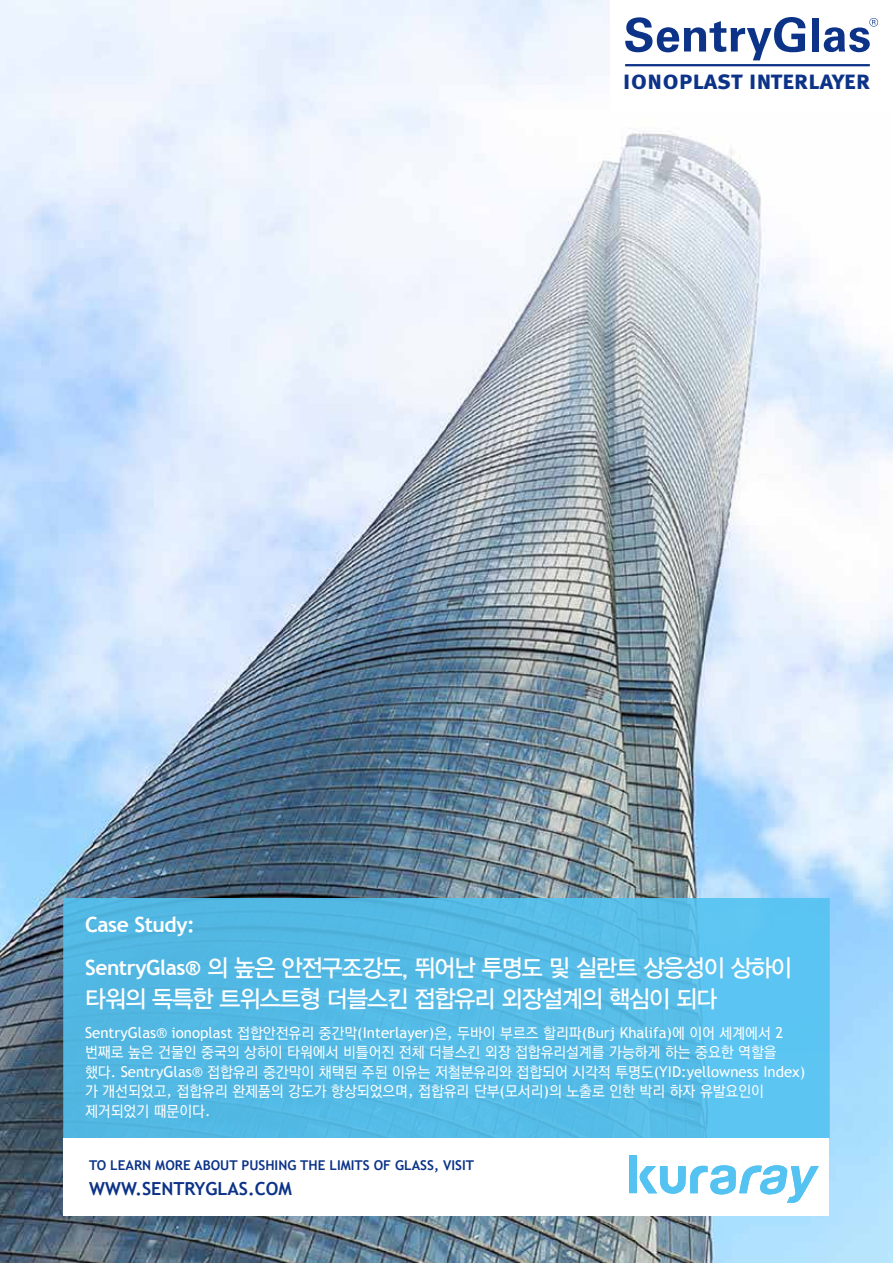
<style>
.page{position:relative;width:893px;height:1263px;background:#fff}
.page>*{position:absolute;margin:0;border:0;box-sizing:border-box;transform-origin:0 0}
.t1{font:26.25px "Meta Bold Caps";letter-spacing:-.005em;color:#0c3388}
.t2{font:24px/30.6px "YDVYGO33";letter-spacing:-.04em;color:#fff;scale:.95 1}
.t3{font:700 21px "Trebuchet MS";letter-spacing:-.02em;color:#fff}
.t4{font:700 18px "Trebuchet MS";color:#0c3388}
.t5{font:15px/19.5px "Rix Go M";color:#fff;scale:.95 1}
.t6{font:15px "Trebuchet MS";color:#fff}
.t7{font:700 13.5px "Trebuchet MS";color:#0c3388}
.s1{font-family:"Trebuchet MS";font-weight:700;font-size:21px}
.s2{font-family:"Rix Go M"}
.s3{font-family:"Trebuchet MS"}
</style>
<div class="page">
<img style="left:0;top:0;width:893px;height:1263px">
<div style="left:64px;top:898px;width:765px;height:240px;background:#54bbe6;border:1px solid #54c3f1"></div>
<div style="left:64px;top:1138px;width:765px;height:77px;background:#fff"></div>
<div style="left:610px;top:0;width:283px;height:111px;background:#fff"></div>
<svg style="left:625px;top:17px;width:180px;height:43px"></svg>
<div style="left:812px;top:18px;width:6px;height:34px;background:#0c3388"></div>
<svg style="left:824px;top:18px;width:54px;height:34px"></svg>
<hr style="left:625px;top:64px;width:245px;height:2px;background:#0c3388">
<svg style="left:629px;top:1156px;width:190px;height:47px"></svg>
<h1 class="t1" style="left:623px;top:64px;width:249px">ionoplast interlayer</h1>
<h3 class="t3" style="left:85px;top:911px;width:111px">CASE STUDY:</h3>
<h2 class="t2" style="left:85px;top:951px;width:746px"><span class="s1">SENTRYGLAS®</span> 의 높은 안전구조강도, 뛰어난 투명도 및 실란트 상응성이 상하이 타워의 독특한 트위스트형 더블스킨 접합유리 외장설계의 핵심이 되다</h2>
<p class="t6" style="left:85px;top:1024px;width:700px">SentryGlas® ionoplast <span class="s2">접합안전유리 중간막</span>(Interlayer)<span class="s2">은</span>, <span class="s2">두바이 부르즈 할리파</span>(Burj Khalifa)<span class="s2">에 이어 세계에서</span> 2</p>
<p class="t5" style="left:85px;top:1043px;width:760px">번째로 높은 건물인 중국의 상하이 타워에서 비틀어진 전체 더블스킨 외장 접합유리설계를 가능하게 하는 중요한 역할을 했다<span class="s3">. SentryGlas®</span> 접합유리 중간막이 채택된 주된 이유는 저철분유리와 접합되어 시각적 투명도<span class="s3">(YID:yellowness Index) </span>가 개선되었고<span class="s3">,</span> 접합유리 완제품의 강도가 향상되었으며<span class="s3">,</span> 접합유리 단부<span class="s3">(</span>모서리<span class="s3">)</span>의 노출로 인한 박리 하자 유발요인이 제거되었기 때문이다<span class="s3">.</span></p>
<p class="t7" style="left:89px;top:1157px;width:383px">TO LEARN MORE ABOUT PUSHING THE LIMITS OF GLASS, VISIT</p>
<p class="t4" style="left:89px;top:1178px;width:204px">WWW.SENTRYG LAS.COM</p>
</div>
